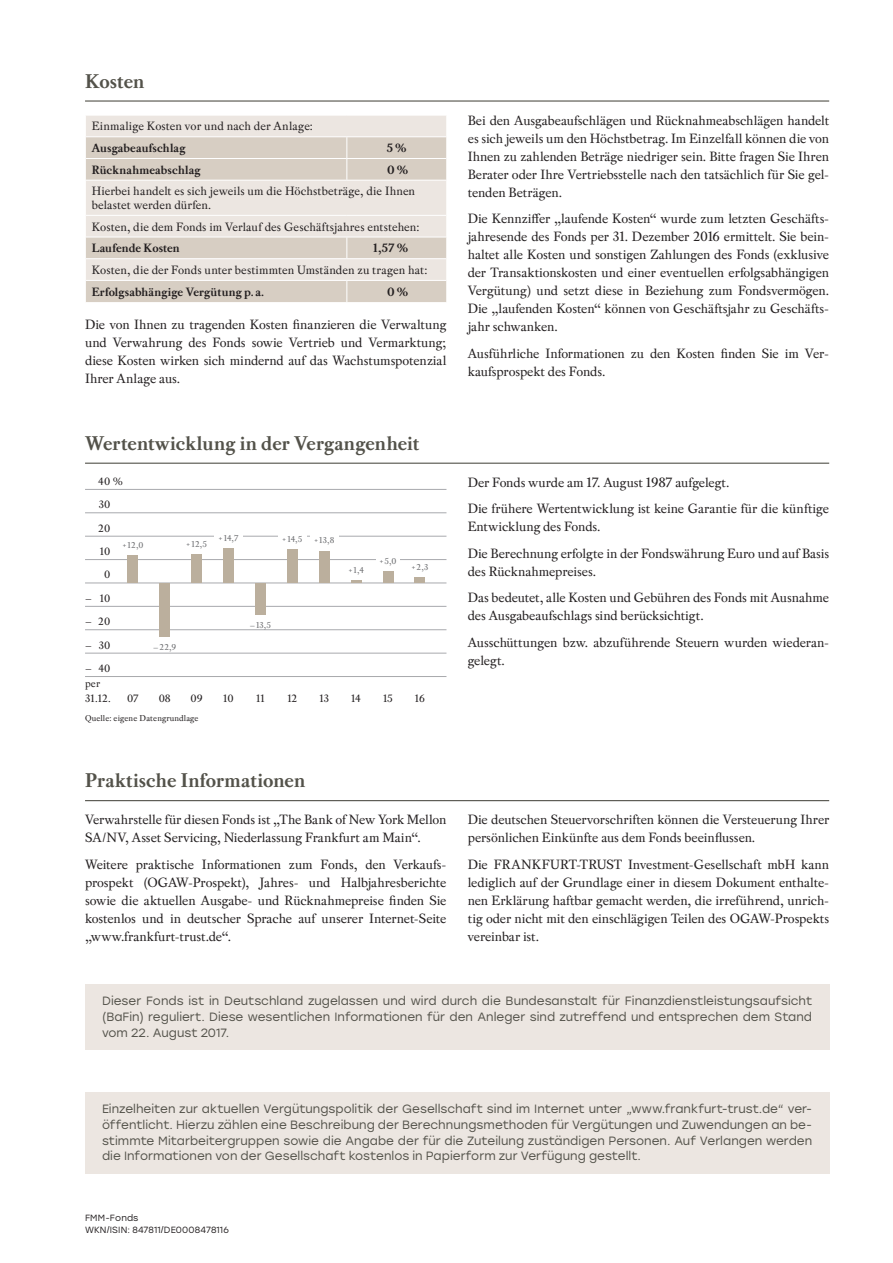
<style>
.page{position:relative;width:893px;height:1263px;background:#fff}
.page>*{position:absolute;margin:0;border:0;box-sizing:border-box;transform-origin:0 0}
.t1{font:700 21px "Pradell";color:#53524a}
.t2{font:14.25px/18px "Pradell";letter-spacing:-.005em;color:#231f20}
.t3{font:12.75px/13.5px "Pradell";letter-spacing:.005em;color:#231f20}
.t4{font:700 12.75px "Pradell";letter-spacing:.01em;color:#231f20}
.t5{font:12px/15.8px "Stolzl";color:#53524a;text-align:justify}
.t6{font:11.25px/14.9px "Pradell";letter-spacing:.005em;color:#231f20}
.t7{font:9px "Pradell";letter-spacing:.005em;color:#6c6d70}
.t8{font:9px/12px "Stolzl";letter-spacing:.015em;color:#231f20}
.t9{font:9px "Pradell";letter-spacing:.015em;color:#231f20}
</style>
<div class="page">
<div style="left:86px;top:116px;width:360px;height:20px;background:#ece6e1"></div>
<svg style="left:86px;top:137px;width:360px;height:165px;fill:#d7cec3"></svg>
<svg style="left:446px;top:137px;width:1px;height:43px"></svg>
<svg style="left:446px;top:237px;width:1px;height:65px"></svg>
<hr style="left:86px;top:158px;width:261px;height:1px;background:#fff">
<hr style="left:347px;top:158px;width:99px;height:1px;background:#fff">
<svg style="left:346px;top:137px;width:1px;height:43px"></svg>
<hr style="left:86px;top:180px;width:261px;height:1px;background:#fff">
<hr style="left:347px;top:180px;width:99px;height:1px;background:#fff">
<hr style="left:86px;top:215px;width:261px;height:1px;background:#fff">
<hr style="left:347px;top:215px;width:99px;height:1px;background:#fff">
<hr style="left:86px;top:237px;width:261px;height:1px;background:#fff">
<hr style="left:347px;top:237px;width:99px;height:1px;background:#fff">
<svg style="left:346px;top:237px;width:1px;height:21px"></svg>
<hr style="left:86px;top:258px;width:261px;height:1px;background:#fff">
<hr style="left:347px;top:258px;width:99px;height:1px;background:#fff">
<hr style="left:86px;top:280px;width:261px;height:1px;background:#fff">
<hr style="left:347px;top:280px;width:99px;height:1px;background:#fff">
<svg style="left:346px;top:281px;width:1px;height:21px"></svg>
<hr style="left:85px;top:100px;width:744px;height:2px;background:#53524a">
<hr style="left:85px;top:463px;width:744px;height:1px;background:#53524a">
<hr style="left:85px;top:800px;width:744px;height:1px;background:#53524a">
<div style="left:85px;top:984px;width:744px;height:65px;background:#ece6e1"></div>
<div style="left:85px;top:1092px;width:744px;height:81px;background:#ece6e1"></div>
<hr style="left:85px;top:489px;width:361px;height:1px;background:#a8a9ad">
<hr style="left:85px;top:512px;width:361px;height:1px;background:#a8a9ad">
<hr style="left:85px;top:536px;width:361px;height:1px;background:#a8a9ad">
<hr style="left:85px;top:559px;width:361px;height:1px;background:#a8a9ad">
<hr style="left:85px;top:583px;width:361px;height:1px;background:#a8a9ad">
<hr style="left:85px;top:606px;width:361px;height:1px;background:#a8a9ad">
<hr style="left:85px;top:629px;width:361px;height:1px;background:#a8a9ad">
<hr style="left:85px;top:653px;width:361px;height:1px;background:#a8a9ad">
<hr style="left:85px;top:676px;width:361px;height:1px;background:#a8a9ad">
<div style="left:191px;top:553px;width:11px;height:30px;background:#bbaf9d"></div>
<div style="left:159px;top:583px;width:11px;height:54px;background:#bbaf9d"></div>
<div style="left:415px;top:577px;width:10px;height:6px;background:#bbaf9d"></div>
<div style="left:128px;top:555px;width:10px;height:28px;background:#bbaf9d"></div>
<div style="left:223px;top:548px;width:11px;height:35px;background:#bbaf9d"></div>
<div style="left:214px;top:535px;width:29px;height:13px;background:#fff"></div>
<div style="left:319px;top:550px;width:11px;height:33px;background:#bbaf9d"></div>
<div style="left:310px;top:533px;width:28px;height:17px;background:#fff"></div>
<div style="left:383px;top:571px;width:10px;height:12px;background:#bbaf9d"></div>
<div style="left:376px;top:554px;width:24px;height:17px;background:#fff"></div>
<div style="left:255px;top:583px;width:11px;height:32px;background:#bbaf9d"></div>
<div style="left:278px;top:532px;width:29px;height:17px;background:#fff"></div>
<div style="left:287px;top:549px;width:11px;height:34px;background:#bbaf9d"></div>
<svg style="left:351px;top:580px;width:10px;height:3px"></svg>
<h1 class="t1" style="left:85px;top:68px;width:61px">Kosten</h1>
<p class="t3" style="left:92px;top:119px;width:223px">Einmalige Kosten vor und nach der Anlage:</p>
<p class="t4" style="left:92px;top:140px;width:95px">Ausgabeaufschlag</p>
<p class="t4" style="left:387px;top:140px;width:22px">5%</p>
<p class="t4" style="left:92px;top:162px;width:110px">Rücknahmeabschlag</p>
<p class="t4" style="left:387px;top:162px;width:23px">0%</p>
<p class="t3" style="left:92px;top:184px;width:325px">Hierbei handelt es sich jeweils um die Höchstbeträge, die Ihnen belastet werden dürfen.</p>
<p class="t3" style="left:92px;top:219px;width:329px">Kosten, die dem Fonds im Verlauf des Geschäftsjahres entstehen:</p>
<p class="t4" style="left:92px;top:241px;width:90px">Laufende Kosten</p>
<p class="t4" style="left:373px;top:241px;width:37px">1,57%</p>
<p class="t3" style="left:92px;top:263px;width:337px">Kosten, die der Fonds unter bestimmten Umständen zu tragen hat:</p>
<p class="t4" style="left:92px;top:284px;width:174px">Erfolgsabhängige Vergütung p. a.</p>
<p class="t4" style="left:387px;top:284px;width:23px">0%</p>
<p class="t2" style="left:85px;top:315px;width:363px;text-align:justify">Die von Ihnen zu tragenden Kosten finanzieren die Verwaltung und Verwahrung des Fonds sowie Vertrieb und Vermarktung; diese Kosten wirken sich mindernd auf das Wachstumspotenzial Ihrer Anlage aus.</p>
<h1 class="t1" style="left:85px;top:431px;width:336px">Wertentwicklung in der Vergangenheit</h1>
<p class="t6" style="left:98px;top:473px;width:26px">40%</p>
<p class="t6" style="left:99px;top:497px;width:13px">30</p>
<p class="t6" style="left:98px;top:520px;width:14px">20</p>
<p class="t6" style="left:100px;top:544px;width:12px">10</p>
<p class="t6" style="left:104px;top:567px;width:8px">0</p>
<p class="t6" style="left:85px;top:590px;width:27px">– 10</p>
<p class="t6" style="left:85px;top:614px;width:27px">– 20</p>
<p class="t6" style="left:85px;top:637px;width:27px">– 30</p>
<p class="t6" style="left:85px;top:661px;width:27px">– 40 per<br>31.12.</p>
<p class="t9" style="left:85px;top:712px;width:115px">Quelle: eigene Datengrundlage</p>
<p class="t7" style="left:219px;top:533px;width:21px">+14,7</p>
<p class="t7" style="left:314px;top:535px;width:22px">+13,8</p>
<p class="t7" style="left:282px;top:533px;width:22px">+14,5</p>
<p class="t7" style="left:186px;top:538px;width:22px">+12,5</p>
<p class="t7" style="left:122px;top:539px;width:23px">+12,0</p>
<p class="t7" style="left:379px;top:556px;width:19px">+5,0</p>
<p class="t7" style="left:411px;top:562px;width:19px">+2,3</p>
<p class="t7" style="left:348px;top:564px;width:17px">+1,4</p>
<p class="t7" style="left:250px;top:619px;width:23px">–13,5</p>
<p class="t7" style="left:153px;top:641px;width:25px">–22,9</p>
<p class="t6" style="left:127px;top:690px;width:13px">07</p>
<p class="t6" style="left:159px;top:690px;width:14px">08</p>
<p class="t6" style="left:191px;top:690px;width:14px">09</p>
<p class="t6" style="left:223px;top:690px;width:12px">10</p>
<p class="t6" style="left:256px;top:690px;width:10px">11</p>
<p class="t6" style="left:287px;top:690px;width:11px">12</p>
<p class="t6" style="left:319px;top:690px;width:11px">13</p>
<p class="t6" style="left:351px;top:690px;width:11px">14</p>
<p class="t6" style="left:383px;top:690px;width:11px">15</p>
<p class="t6" style="left:415px;top:690px;width:12px">16</p>
<h1 class="t1" style="left:85px;top:768px;width:222px">Praktische Informationen</h1>
<p class="t2" style="left:85px;top:810px;width:363px">Verwahrstelle für diesen Fonds ist „The Bank of New York Mellon<br>SA/NV, Asset Servicing, Niederlassung Frankfurt am Main“.</p>
<p class="t2" style="left:85px;top:855px;width:363px;text-align:justify">Weitere praktische Informationen zum Fonds, den Verkaufs&shy;prospekt (OGAW-Prospekt), Jahres- und Halbjahresberichte sowie die aktuellen Ausgabe- und Rücknahmepreise finden Sie kostenlos und in deutscher Sprache auf unserer Internet-Seite „www.frankfurt-trust.de“.</p>
<p class="t2" style="left:468px;top:111px;width:363px;text-align:justify">Bei den Ausgabeaufschlägen und Rücknahmeabschlägen handelt es sich jeweils um den Höchstbetrag. Im Einzelfall können die von Ihnen zu zahlenden Beträge niedriger sein. Bitte fragen Sie Ihren Berater oder Ihre Vertriebsstelle nach den tatsächlich für Sie gel&shy;tenden Beträgen.</p>
<p class="t2" style="left:468px;top:209px;width:363px;text-align:justify">Die Kennziffer „laufende Kosten“ wurde zum letzten Geschäfts&shy;jahresende des Fonds per 31. Dezember 2016 ermittelt. Sie bein&shy;haltet alle Kosten und sonstigen Zahlungen des Fonds (exklusive der Transaktionskosten und einer eventuellen erfolgsabhängigen Vergütung) und setzt diese in Beziehung zum Fondsvermögen.<br>Die „laufenden Kosten“ können von Geschäftsjahr zu Geschäfts&shy;jahr schwanken.</p>
<p class="t2" style="left:468px;top:344px;width:363px">Ausführliche Informationen zu den Kosten finden Sie im Ver&shy;kaufsprospekt des Fonds.</p>
<p class="t2" style="left:468px;top:469px;width:363px;line-height:26.5px">Der Fonds wurde am 17. August 1987 aufgelegt.<br>Die frühere Wertentwicklung ist keine Garantie für die künftige</p>
<p class="t2" style="left:468px;top:513px;width:363px;line-height:26.5px">Entwicklung des Fonds.<br>Die Berechnung erfolgte in der Fondswährung Euro und auf Basis</p>
<p class="t2" style="left:468px;top:558px;width:363px;line-height:26.5px">des Rücknahmepreises.<br>Das bedeutet, alle Kosten und Gebühren des Fonds mit Ausnahme</p>
<p class="t2" style="left:468px;top:602px;width:361px;line-height:26.5px">des Ausgabeaufschlags sind berücksichtigt.<br>Ausschüttungen bzw. abzuführende Steuern wurden wiederan-</p>
<p class="t2" style="left:468px;top:651px;width:39px">gelegt.</p>
<p class="t2" style="left:468px;top:810px;width:363px">Die deutschen Steuervorschriften können die Versteuerung Ihrer persönlichen Einkünfte aus dem Fonds beeinflussen.</p>
<p class="t2" style="left:468px;top:855px;width:363px;text-align:justify">Die FRANKFURT-TRUST Investment-Gesellschaft mbH kann lediglich auf der Grundlage einer in diesem Dokument enthalte&shy;nen Erklärung haftbar gemacht werden, die irreführend, unrich&shy;tig oder nicht mit den einschlägigen Teilen des OGAW-Prospekts vereinbar ist.</p>
<p class="t5" style="left:102px;top:992px;width:712px">Dieser Fonds ist in Deutschland zugelassen und wird durch die Bundesanstalt für Finanzdienstleistungsaufsicht (BaFin) reguliert. Diese wesentlichen Informationen für den Anleger sind zutreffend und entsprechen dem Stand vom 22. August 2017.</p>
<p class="t5" style="left:102px;top:1100px;width:712px">Einzelheiten zur aktuellen Vergütungspolitik der Gesellschaft sind im Internet unter „www.frankfurt-trust.de“ ver&shy;öffentlicht. Hierzu zählen eine Beschreibung der Berechnungsmethoden für Vergütungen und Zuwendungen an be&shy;stimmte Mitarbeitergruppen sowie die Angabe der für die Zuteilung zuständigen Personen. Auf Verlangen werden die Informationen von der Gesellschaft kostenlos in Papierform zur Verfügung gestellt.</p>
<p class="t8" style="left:85px;top:1212px;width:145px">FMM-Fonds<br>WKN/ISIN: 847811/DE0008478116</p>
</div>
